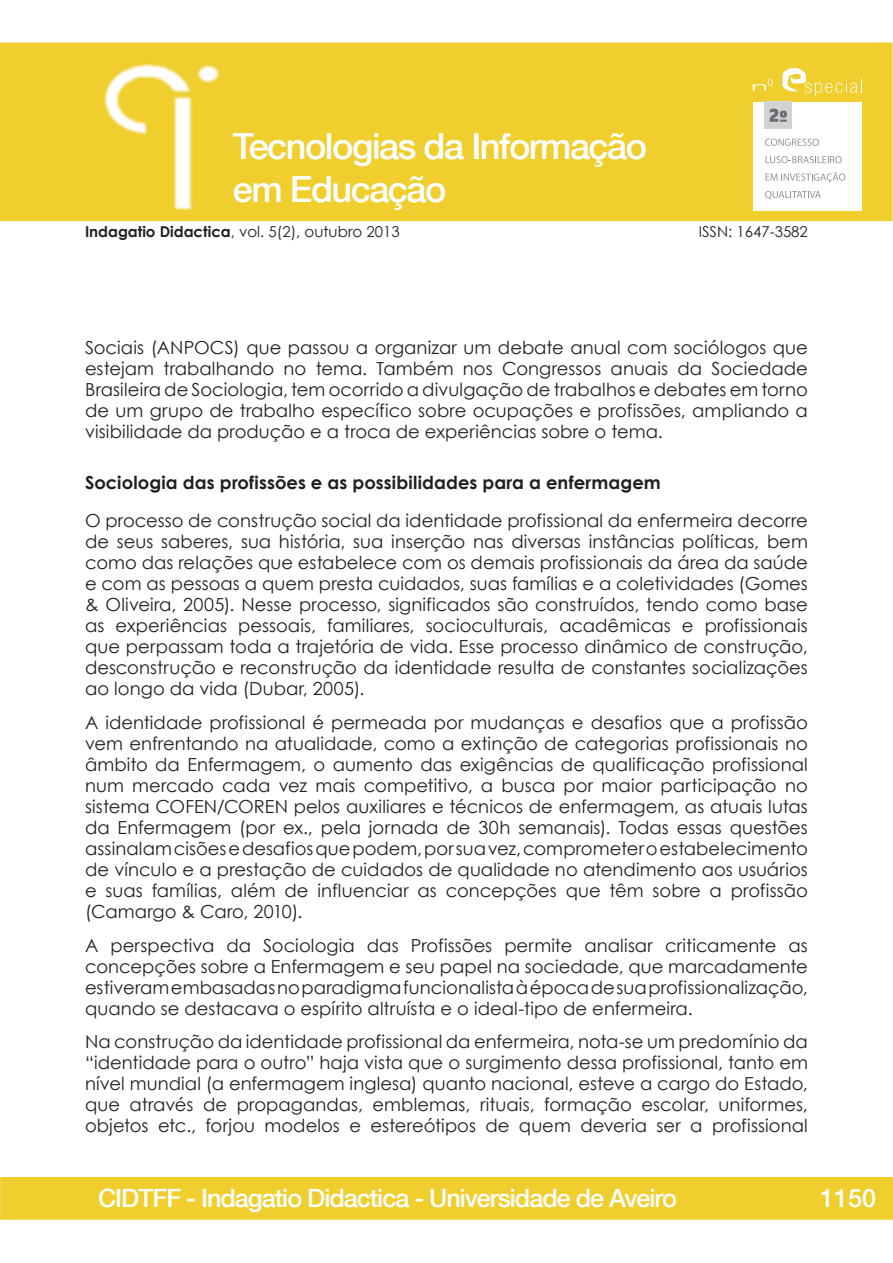
<style>
.page{position:relative;width:893px;height:1263px;background:#fff}
.page>*{position:absolute;margin:0;border:0;box-sizing:border-box;transform-origin:0 0}
.t1{font:500 36px/43.2px "Helvetica Neue LT Com";letter-spacing:-.04em;color:#fff}
.t2{font:500 25.2px "Helvetica Neue LT Com";letter-spacing:-.04em;color:#fff}
.paragrafos{font:18px/21px "Century Gothic";letter-spacing:.005em;color:#231f20;text-align:justify}
.Titulos{font:700 18px "Century Gothic";letter-spacing:.005em;color:#231f20}
.t3{font:15px "Century Gothic";color:#231f20}
.s1{font-weight:700}
</style>
<div class="page">
<div style="left:0;top:43px;width:892px;height:178px;background:#efce2e"></div>
<img style="left:104px;top:64px;width:116px;height:147px">
<svg style="left:0;top:1177px;width:1px;height:43px"></svg>
<div style="left:2px;top:1178px;width:891px;height:41px;background:#efce2e"></div>
<div style="left:1px;top:1177px;width:892px;height:43px;border:2px solid #efce2e"></div>
<svg style="left:782px;top:68px;width:80px;height:28px"></svg>
<svg style="left:753px;top:79px;width:20px;height:12px"></svg>
<div style="left:753px;top:102px;width:108px;height:109px;background:#fff"></div>
<svg style="left:765px;top:139px;width:54px;height:7px"></svg>
<svg style="left:765px;top:156px;width:77px;height:7px"></svg>
<svg style="left:765px;top:172px;width:80px;height:11px"></svg>
<svg style="left:765px;top:191px;width:56px;height:8px"></svg>
<div style="left:765px;top:102px;width:27px;height:27px;background:#d1d2d4"></div>
<svg style="left:769px;top:109px;width:18px;height:13px"></svg>
<h1 class="t1" style="left:233px;top:124px;width:416px">Tecnologias da Informação em Educação</h1>
<p class="t3" style="left:85px;top:221px;width:316px"><span class="s1">Indagatio Didactica</span>, vol. 5(2), outubro 2013</p>
<p class="t3" style="left:699px;top:221px;width:111px">ISSN: 1647-3582</p>
<p class="paragrafos" style="left:85px;top:336px;width:724px">Sociais (ANPOCS) que passou a organizar um debate anual com sociólogos que estejam trabalhando no tema. Também nos Congressos anuais da Sociedade Brasileira de Sociologia, tem ocorrido a divulgação de trabalhos e debates em torno de um grupo de trabalho específico sobre ocupações e profissões, ampliando a visibilidade da produção e a troca de experiências sobre o tema.</p>
<p class="Titulos" style="left:85px;top:469px;width:577px">Sociologia das profissões e as possibilidades para a enfermagem</p>
<p class="paragrafos" style="left:85px;top:510px;width:724px">O processo de construção social da identidade profissional da enfermeira decorre de seus saberes, sua história, sua inserção nas diversas instâncias políticas, bem como das relações que estabelece com os demais profissionais da área da saúde e com as pessoas a quem presta cuidados, suas famílias e a coletividades (Gomes &amp; Oliveira, 2005). Nesse processo, significados são construídos, tendo como base as experiências pessoais, familiares, socioculturais, acadêmicas e profissionais que perpassam toda a trajetória de vida. Esse processo dinâmico de construção, desconstrução e reconstrução da identidade resulta de constantes socializações ao longo da vida (Dubar, 2005).</p>
<p class="paragrafos" style="left:85px;top:712px;width:724px">A identidade profissional é permeada por mudanças e desafios que a profissão vem enfrentando na atualidade, como a extinção de categorias profissionais no âmbito da Enfermagem, o aumento das exigências de qualificação profissional num mercado cada vez mais competitivo, a busca por maior participação no sistema COFEN/COREN pelos auxiliares e técnicos de enfermagem, as atuais lutas da Enfermagem (por ex., pela jornada de 30h semanais). Todas essas questões assinalam cisões e desafios que podem, por sua vez, comprometer o estabelecimento de vínculo e a prestação de cuidados de qualidade no atendimento aos usuários e suas famílias, além de influenciar as concepções que têm sobre a profissão (Camargo &amp; Caro, 2010).</p>
<p class="paragrafos" style="left:85px;top:934px;width:724px">A perspectiva da Sociologia das Profissões permite analisar criticamente as concepções sobre a Enfermagem e seu papel na sociedade, que marcadamente estiveram embasadas no paradigma funcionalista à época de sua profissionalização, quando se destacava o espírito altruísta e o ideal-tipo de enfermeira.</p>
<p class="paragrafos" style="left:85px;top:1031px;width:724px">Na construção da identidade profissional da enfermeira, nota-se um predomínio da “identidade para o outro” haja vista que o surgimento dessa profissional, tanto em nível mundial (a enfermagem inglesa) quanto nacional, esteve a cargo do Estado, que através de propagandas, emblemas, rituais, formação escolar, uniformes, objetos etc., forjou modelos e estereótipos de quem deveria ser a profissional</p>
<h2 class="t2" style="left:98px;top:1183px;width:580px">CIDTFF - Indagatio Didactica - Universidade de Aveiro</h2>
<h2 class="t2" style="left:820px;top:1183px;width:58px">1150</h2>
</div>
